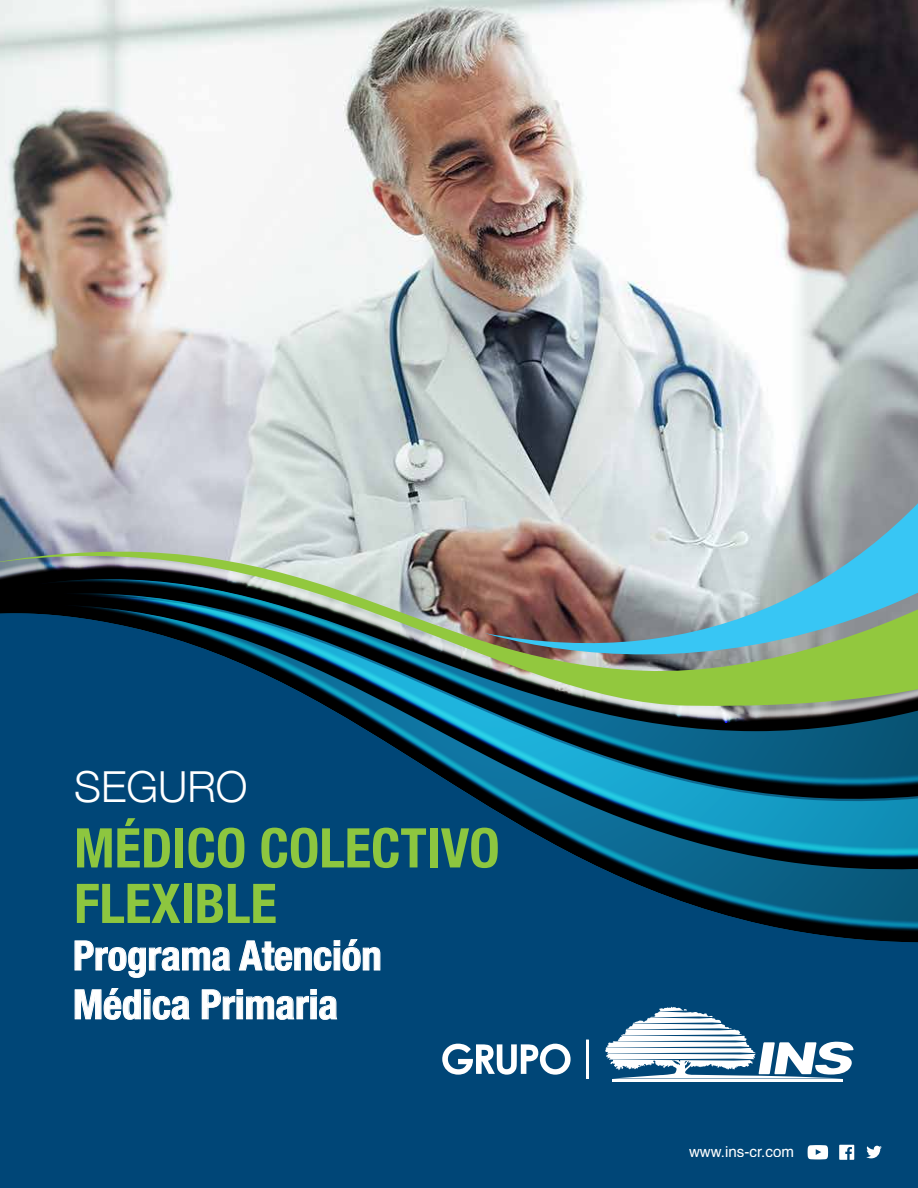
<style>
.page{position:relative;width:918px;height:1188px;background:#fff}
.page>*{position:absolute;margin:0;border:0;box-sizing:border-box;transform-origin:0 0}
.t1{font:700 condensed 54.75px/55.5px "Helvetica Neue";color:#8dc63f}
.t2{font:300 42.75px "Helvetica Neue";color:#fff}
.t3{font:700 condensed 40.65px/48.9px "Helvetica Neue";color:#fff}
.t4{font:15.15px "Helvetica";color:#fff}
</style>
<div class="page">
<img style="left:0;top:0;width:484px;height:216px">
<svg style="left:0;top:710px;width:918px;height:478px;background:#024a78"></svg>
<img style="left:0;top:216px;width:484px;height:494px">
<img style="left:484px;top:0;width:434px;height:729px">
<svg style="left:75px;top:940px;width:155px;height:38px;background:#26628b"></svg>
<svg style="left:239px;top:939px;width:141px;height:32px;background:#306990"></svg>
<svg style="left:75px;top:988px;width:115px;height:32px;background:#356c93"></svg>
<svg style="left:202px;top:989px;width:135px;height:31px;background:#316991"></svg>
<svg style="left:808px;top:1145px;width:20px;height:14px"></svg>
<svg style="left:866px;top:1146px;width:16px;height:12px"></svg>
<svg style="left:839px;top:1145px;width:15px;height:15px"></svg>
<hr style="left:586px;top:1040px;width:3px;height:39px;background:#fff">
<svg style="left:442px;top:1044px;width:129px;height:31px"></svg>
<hr style="left:612px;top:1080px;width:230px;height:2px;background:#fff">
<svg style="left:605px;top:1006px;width:249px;height:73px"></svg>
<p class="t2" style="left:74px;top:752px;width:175px">SEGURO</p>
<h1 class="t1" style="left:74px;top:816px;width:427px">MÉDICO COLECTIVO<br>FLEXIBLE</h1>
<p class="t3" style="left:73px;top:928px;width:310px">Programa Atención<br>Médica Primaria</p>
<p class="t4" style="left:689px;top:1140px;width:107px">www.ins-cr.com</p>
</div>
